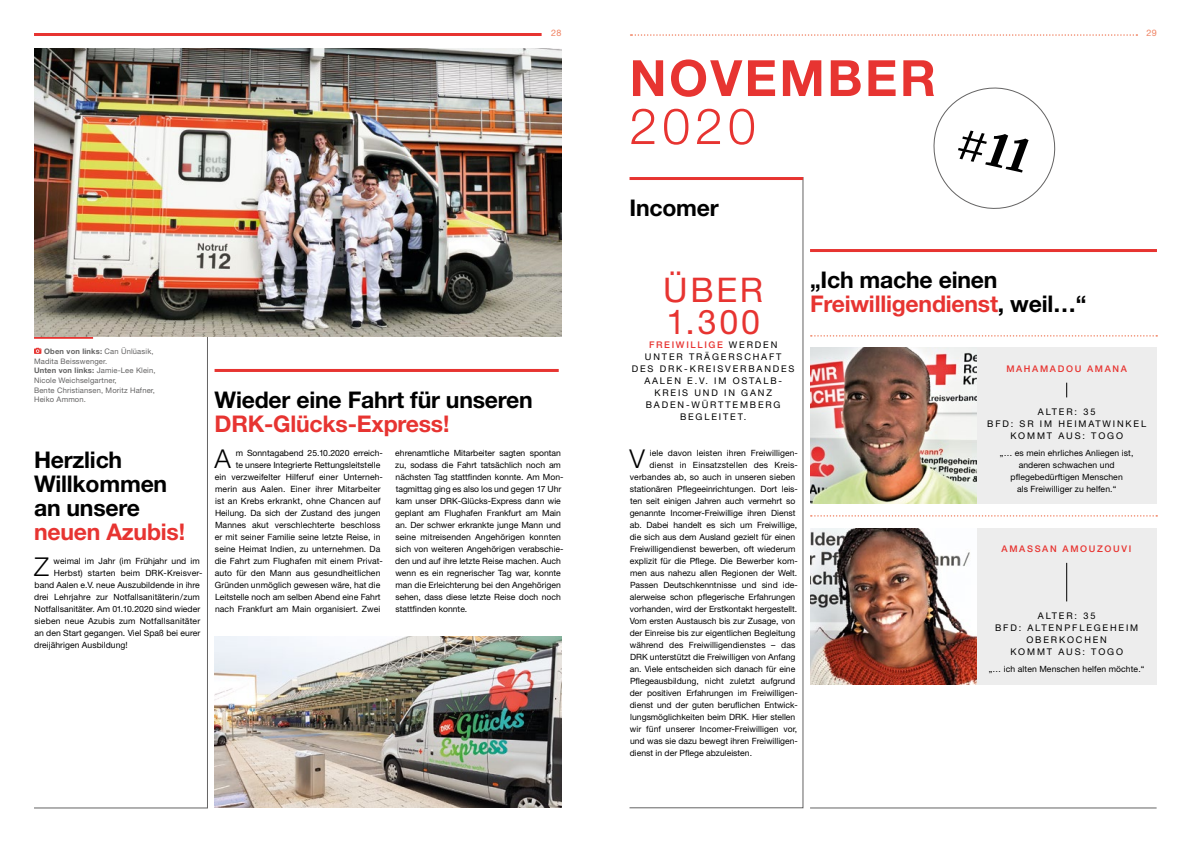
<style>
.page{position:relative;width:1191px;height:842px;background:#fff}
.page>*{position:absolute;margin:0;border:0;box-sizing:border-box;transform-origin:0 0}
.t1{font:700 50px "Helvetica Neue";letter-spacing:.05em;color:#e73431}
.t2{font:300 50px "Helvetica Neue";color:#e73431}
.t3{font:34px/32px "Helvetica Neue LT Pro";letter-spacing:.08em;color:#e73431}
.t4{font:300 26px "Helvetica Neue LT Pro";color:#000}
.t5{font:700 23px/24px "Helvetica Neue LT Pro";letter-spacing:-.01em;color:#000}
.t6{font:700 23px "Helvetica Neue LT Pro";letter-spacing:-.01em;color:#e73431}
.t7{font:9.2px/12px "Helvetica Neue LT Pro";letter-spacing:.2em;color:#000;text-align:center}
.t8{font:500 9.2px "Helvetica Neue LT Pro";letter-spacing:.18em;color:#e73431}
.t9{font:9px "Helvetica Neue LT Pro";color:#f08262}
.t10{font:8.6px/12px "Helvetica Neue LT Pro";color:#000;text-align:center}
.t11{font:8.6px "Helvetica Neue LT Pro";letter-spacing:.02em;color:#000}
.t12{font:7.6px/9.6px "Helvetica Neue LT Pro";letter-spacing:.02em;color:#646363}
.s1{font-weight:700}
.s2{font-weight:500;color:#e73431}
.s3{color:#e73431}
</style>
<div class="page">
<div style="left:976px;top:348px;width:181px;height:156px;background:#ededed"></div>
<div style="left:976px;top:528px;width:181px;height:156px;background:#ededed"></div>
<hr style="left:810px;top:808px;width:346px;height:1px;background:#646363">
<hr style="left:34px;top:33px;width:507px;height:3px;background:#e73431">
<hr style="left:214px;top:369px;width:345px;height:3px;background:#e73431">
<svg style="left:630px;top:34px;width:507px;height:2px"></svg>
<svg style="left:811px;top:335px;width:346px;height:2px"></svg>
<svg style="left:811px;top:515px;width:346px;height:2px"></svg>
<img style="left:214px;top:636px;width:347px;height:172px">
<svg style="left:34px;top:336px;width:174px;height:472px"></svg>
<svg style="left:629px;top:180px;width:174px;height:628px"></svg>
<img style="left:34px;top:48px;width:527px;height:288px">
<img style="left:810px;top:348px;width:166px;height:156px">
<img style="left:810px;top:528px;width:166px;height:156px">
<hr style="left:629px;top:177px;width:174px;height:3px;background:#e73431">
<hr style="left:810px;top:249px;width:347px;height:3px;background:#e73431">
<svg style="left:1066px;top:383px;width:1px;height:14px"></svg>
<hr style="left:1066px;top:563px;width:1px;height:38px;background:#000">
<svg style="left:933px;top:87px;width:123px;height:122px"></svg>
<p class="t9" style="left:551px;top:27px;width:12px">28</p>
<p class="t9" style="left:1146px;top:27px;width:12px">29</p>
<h1 class="t1" style="left:629px;top:39px;width:308px">NOVEMBER</h1>
<h1 class="t2" style="left:629px;top:86px;width:128px">2020</h1>
<h3 class="t5" style="left:629px;top:195px;width:91px">Incomer</h3>
<p class="t12" style="left:34px;top:346px;width:123px;text-indent:10px"><span class="s1">Oben von links:</span> Can Ünlüasik,<br>Madita Beisswenger.<br><span class="s1">Unten von links:</span> Jamie-Lee Klein,<br>Nicole Weichselgartner,<br>Bente Christiansen, Moritz Hafner,<br>Heiko Ammon.</p>
<h3 class="t5" style="left:214px;top:387px;width:320px">Wieder eine Fahrt für unseren</h3>
<h3 class="t6" style="left:214px;top:410px;width:236px">DRK-Glücks-Express!</h3>
<h2 class="t3" style="left:663px;top:273px;width:102px">ÜBER<br>1.300</h2>
<p class="t7" style="left:632px;top:339px;width:164px"><span class="s2">FREIWILLIGE</span> WERDEN<br>UNTER TRÄGERSCHAFT<br>DES DRK-KREISVERBANDES<br>AALEN E.V. IM OSTALB-<br>KREIS UND IN GANZ<br>BADEN-WÜRTTEMBERG<br>BEGLEITET.</p>
<h3 class="t5" style="left:34px;top:447px;width:90px">Herzlich</h3>
<h3 class="t4" style="left:214px;top:443px;width:18px">A</h3>
<h3 class="t4" style="left:629px;top:443px;width:17px">V</h3>
<h3 class="t5" style="left:34px;top:471px;width:135px">Willkommen an unsere</h3>
<h3 class="t6" style="left:34px;top:518px;width:153px">neuen Azubis!</h3>
<p class="t10" style="left:236px;top:447px;width:149px">m Sonntagabend 25.10.2020 erreich-</p>
<p class="t10" style="left:236px;top:459px;width:146px">te unsere Integrierte Rettungsleitstelle</p>
<p class="t10" style="left:215px;top:471px;width:170px">ein verzweifelter Hilferuf einer Unterneh-</p>
<p class="t11" style="left:215px;top:484px;width:167px">merin aus Aalen. Einer ihrer Mitarbeiter</p>
<p class="t11" style="left:215px;top:496px;width:167px">ist an Krebs erkrankt, ohne Chancen auf</p>
<p class="t10" style="left:215px;top:507px;width:167px">Heilung. Da sich der Zustand des jungen</p>
<p class="t10" style="left:215px;top:519px;width:167px">Mannes akut verschlechterte beschloss</p>
<p class="t10" style="left:215px;top:531px;width:167px">er mit seiner Familie seine letzte Reise, in</p>
<p class="t10" style="left:215px;top:543px;width:167px">seine Heimat Indien, zu unternehmen. Da</p>
<p class="t10" style="left:215px;top:555px;width:170px">die Fahrt zum Flughafen mit einem Privat-</p>
<p class="t10" style="left:215px;top:567px;width:167px">auto für den Mann aus gesundheitlichen</p>
<p class="t10" style="left:215px;top:579px;width:167px">Gründen unmöglich gewesen wäre, hat die</p>
<p class="t10" style="left:215px;top:591px;width:167px">Leitstelle noch am selben Abend eine Fahrt</p>
<p class="t10" style="left:215px;top:603px;width:167px">nach Frankfurt am Main organisiert. Zwei</p>
<p class="t10" style="left:650px;top:447px;width:150px">iele davon leisten ihren Freiwilligen-</p>
<p class="t11" style="left:649px;top:460px;width:150px">dienst in Einsatzstellen des Kreis-</p>
<p class="t10" style="left:630px;top:471px;width:167px">verbandes ab, so auch in unseren sieben</p>
<p class="t10" style="left:630px;top:483px;width:169px">stationären Pflegeeinrichtungen. Dort leis-</p>
<p class="t10" style="left:630px;top:495px;width:167px">ten seit einigen Jahren auch vermehrt so</p>
<p class="t10" style="left:629px;top:507px;width:167px">genannte Incomer-Freiwillige ihren Dienst</p>
<p class="t10" style="left:630px;top:519px;width:169px">ab. Dabei handelt es sich um Freiwillige,</p>
<p class="t10" style="left:629px;top:531px;width:167px">die sich aus dem Ausland gezielt für einen</p>
<p class="t10" style="left:630px;top:543px;width:167px">Freiwilligendienst bewerben, oft wiederum</p>
<p class="t10" style="left:629px;top:555px;width:170px">explizit für die Pflege. Die Bewerber kom-</p>
<p class="t10" style="left:630px;top:567px;width:169px">men aus nahezu allen Regionen der Welt.</p>
<p class="t10" style="left:630px;top:579px;width:169px">Passen Deutschkenntnisse und sind ide-</p>
<p class="t10" style="left:630px;top:591px;width:167px">alerweise schon pflegerische Erfahrungen</p>
<p class="t10" style="left:630px;top:603px;width:169px">vorhanden, wird der Erstkontakt hergestellt.</p>
<p class="t10" style="left:630px;top:615px;width:167px">Vom ersten Austausch bis zur Zusage, von</p>
<p class="t10" style="left:629px;top:627px;width:167px">der Einreise bis zur eigentlichen Begleitung</p>
<p class="t10" style="left:630px;top:639px;width:167px">während des Freiwilligendienstes – das</p>
<p class="t10" style="left:630px;top:651px;width:167px">DRK unterstützt die Freiwilligen von Anfang</p>
<p class="t10" style="left:630px;top:663px;width:167px">an. Viele entscheiden sich danach für eine</p>
<p class="t10" style="left:630px;top:675px;width:167px">Pflegeausbildung, nicht zuletzt aufgrund</p>
<p class="t10" style="left:629px;top:687px;width:170px">der positiven Erfahrungen im Freiwilligen-</p>
<p class="t10" style="left:629px;top:699px;width:170px">dienst und der guten beruflichen Entwick-</p>
<p class="t10" style="left:630px;top:711px;width:167px">lungsmöglichkeiten beim DRK. Hier stellen</p>
<p class="t10" style="left:630px;top:723px;width:169px">wir fünf unserer Incomer-Freiwilligen vor,</p>
<p class="t10" style="left:630px;top:735px;width:169px">und was sie dazu bewegt ihren Freiwilligen-</p>
<p class="t10" style="left:629px;top:747px;width:124px">dienst in der Pflege abzuleisten.</p>
<p class="t10" style="left:395px;top:447px;width:170px;text-align:left">ehrenamtliche Mitarbeiter sagten spontan zu, sodass die Fahrt tatsächlich noch am nächsten Tag stattfinden konnte. Am Mon&shy;tagmittag ging es also los und gegen 17 Uhr kam unser DRK-Glücks-Express dann wie geplant am Flughafen Frankfurt am Main an. Der schwer erkrankte junge Mann und seine mitreisenden Angehörigen konnten sich von weiteren Angehörigen verabschie&shy;den und auf ihre letzte Reise machen. Auch wenn es ein regnerischer Tag war, konnte man die Erleichterung bei den Angehörigen sehen, dass diese letzte Reise doch noch stattfinden konnte.</p>
<h3 class="t4" style="left:34px;top:551px;width:16px">Z</h3>
<p class="t10" style="left:54px;top:555px;width:148px">weimal im Jahr (im Frühjahr und im</p>
<p class="t11" style="left:54px;top:568px;width:150px">Herbst) starten beim DRK-Kreisver-</p>
<p class="t10" style="left:35px;top:579px;width:167px">band Aalen e.V. neue Auszubildende in ihre</p>
<p class="t10" style="left:34px;top:591px;width:167px">drei Lehrjahre zur Notfallsanitäterin/zum</p>
<p class="t10" style="left:35px;top:603px;width:167px">Notfallsanitäter. Am 01.10.2020 sind wieder</p>
<p class="t11" style="left:34px;top:616px;width:167px">sieben neue Azubis zum Notfallsanitäter</p>
<p class="t10" style="left:34px;top:627px;width:167px">an den Start gegangen. Viel Spaß bei eurer</p>
<p class="t10" style="left:34px;top:639px;width:95px">dreijährigen Ausbildung!</p>
<h3 class="t5" style="left:810px;top:267px;width:278px">„Ich mache einen<br><span class="s3">Freiwilligendienst</span>, weil…“</h3>
<p class="t8" style="left:1006px;top:363px;width:122px">MAHAMADOU AMANA</p>
<p class="t7" style="left:987px;top:405px;width:160px">ALTER: 35<br>BFD: SR IM HEIMATWINKEL<br>KOMMT AUS: TOGO</p>
<p class="t10" style="left:1000px;top:447px;width:135px">„… es mein ehrliches Anliegen ist, anderen schwachen und pflegebedürftigen Menschen<br>als Freiwilliger zu helfen.“</p>
<p class="t8" style="left:1001px;top:543px;width:131px">AMASSAN AMOUZOUVI</p>
<p class="t7" style="left:995px;top:609px;width:145px">ALTER: 35<br>BFD: ALTENPFLEGEHEIM<br>OBERKOCHEN<br>KOMMT AUS: TOGO</p>
<p class="t10" style="left:989px;top:663px;width:157px">„… ich alten Menschen helfen möchte.“</p>
</div>
